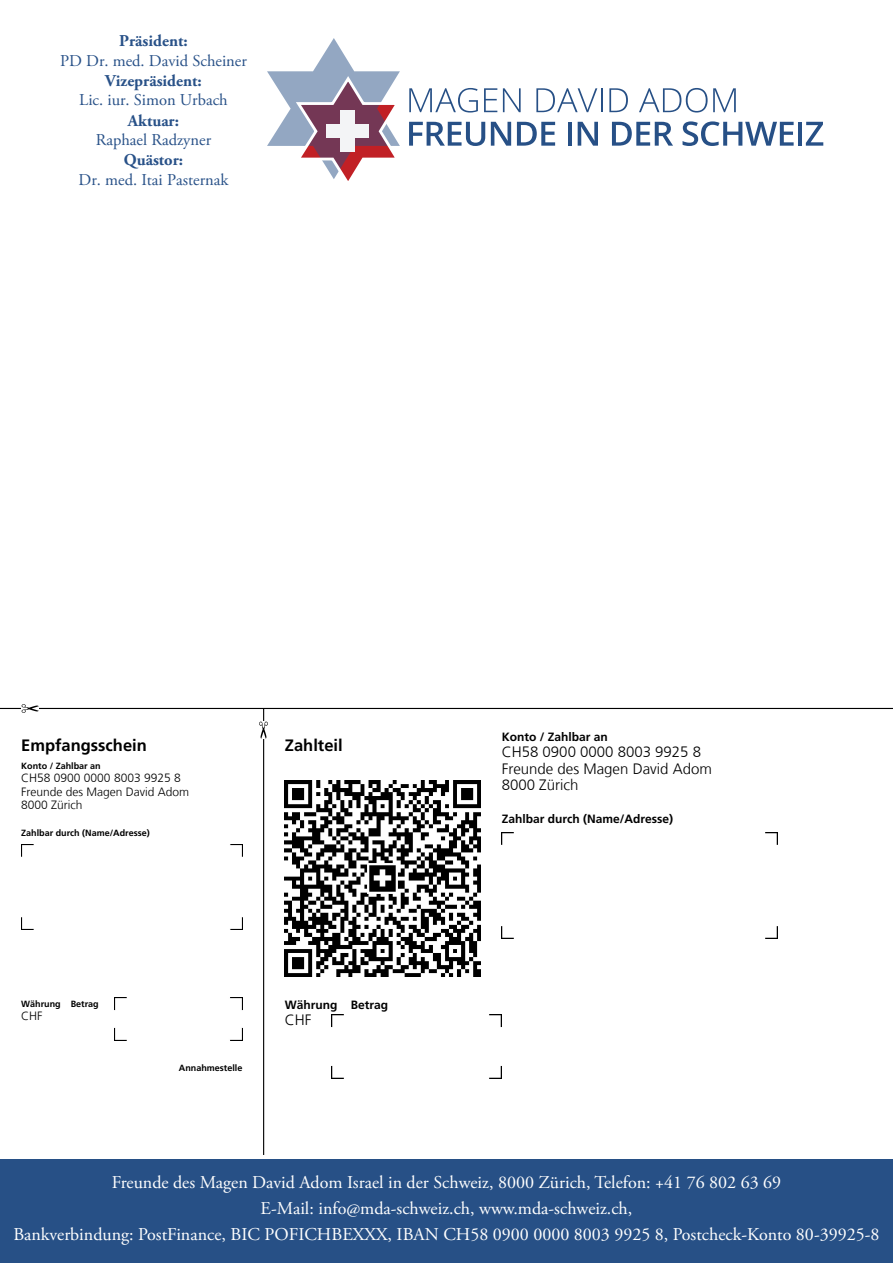
<style>
.page{position:relative;width:893px;height:1263px;background:#fff}
.page>*{position:absolute;margin:0;border:0;box-sizing:border-box;transform-origin:0 0}
.t1{font:18px/26.1px "Adobe Garamond Pro";color:#fff;text-align:center}
.t2{font:16.5px "Adobe Garamond Pro";color:#285188}
.t3{font:700 16.5px "Adobe Garamond Pro";color:#285188}
.t4{font:700 16.5px "Frutiger";color:#000}
.t5{font:300 15px/16.5px "Frutiger";color:#000}
.t6{font:300 12px/13.5px "Frutiger";color:#000}
.t7{font:700 12px "Frutiger";color:#000}
.t8{font:700 9px "Frutiger";color:#000}
</style>
<div class="page">
<svg style="left:267px;top:38px;width:133px;height:143px"></svg>
<div style="left:341px;top:111px;width:14px;height:41px;background:#f3f4f6"></div>
<div style="left:327px;top:124px;width:42px;height:14px;background:#f3f4f6"></div>
<svg style="left:409px;top:88px;width:69px;height:25px"></svg>
<svg style="left:484px;top:88px;width:13px;height:24px"></svg>
<svg style="left:503px;top:88px;width:18px;height:24px"></svg>
<svg style="left:536px;top:88px;width:66px;height:24px"></svg>
<svg style="left:609px;top:88px;width:19px;height:24px"></svg>
<svg style="left:639px;top:88px;width:97px;height:25px"></svg>
<svg style="left:409px;top:122px;width:76px;height:24px"></svg>
<svg style="left:491px;top:122px;width:20px;height:24px"></svg>
<svg style="left:517px;top:122px;width:38px;height:24px"></svg>
<hr style="left:568px;top:122px;width:4px;height:24px;background:#275086">
<svg style="left:578px;top:122px;width:20px;height:24px"></svg>
<svg style="left:612px;top:122px;width:61px;height:24px"></svg>
<svg style="left:682px;top:121px;width:112px;height:25px"></svg>
<hr style="left:798px;top:122px;width:4px;height:24px;background:#275086">
<svg style="left:806px;top:122px;width:17px;height:24px"></svg>
<div style="left:0;top:1159px;width:893px;height:104px;background:#275086"></div>
<img style="left:21px;top:844px;width:222px;height:85px">
<img style="left:115px;top:998px;width:128px;height:42px">
<img style="left:285px;top:781px;width:195px;height:195px">
<img style="left:332px;top:1015px;width:170px;height:63px">
<img style="left:502px;top:832px;width:276px;height:106px">
<hr style="left:263px;top:708px;width:1px;height:447px;background:#000">
<hr style="left:0;top:708px;width:893px;height:1px;background:#000">
<img style="left:21px;top:704px;width:17px;height:9px">
<img style="left:259px;top:721px;width:9px;height:17px">
<p class="t3" style="left:119px;top:31px;width:70px">Präsident:</p>
<p class="t2" style="left:60px;top:50px;width:188px">PD Dr. med. David Scheiner</p>
<p class="t3" style="left:105px;top:71px;width:98px">Vizepräsident:</p>
<p class="t2" style="left:79px;top:90px;width:150px">Lic. iur. Simon Urbach</p>
<p class="t3" style="left:128px;top:111px;width:53px">Aktuar:</p>
<p class="t2" style="left:96px;top:130px;width:117px">Raphael Radzyner</p>
<p class="t3" style="left:124px;top:150px;width:61px">Quästor:</p>
<p class="t2" style="left:79px;top:170px;width:151px">Dr. med. Itai Pasternak</p>
<p class="t4" style="left:21px;top:739px;width:127px">Empfangsschein</p>
<p class="t8" style="left:21px;top:762px;width:81px">Konto / Zahlbar an</p>
<p class="t6" style="left:21px;top:772px;width:170px">CH58 0900 0000 8003 9925 8<br>Freunde des Magen David Adom<br>8000 Zürich</p>
<p class="t8" style="left:21px;top:829px;width:130px">Zahlbar durch (Name/Adresse)</p>
<p class="t4" style="left:285px;top:739px;width:59px">Zahlteil</p>
<p class="t8" style="left:21px;top:1000px;width:79px">Währung Betrag</p>
<p class="t6" style="left:21px;top:1010px;width:23px">CHF</p>
<p class="t8" style="left:179px;top:1064px;width:65px">Annahmestelle</p>
<p class="t7" style="left:285px;top:1000px;width:105px">Währung Betrag</p>
<p class="t5" style="left:285px;top:1013px;width:28px">CHF</p>
<p class="t7" style="left:502px;top:732px;width:108px">Konto / Zahlbar an</p>
<p class="t5" style="left:502px;top:745px;width:212px">CH58 0900 0000 8003 9925 8<br>Freunde des Magen David Adom<br>8000 Zürich</p>
<p class="t7" style="left:502px;top:814px;width:173px">Zahlbar durch (Name/Adresse)</p>
<p class="t1" style="left:13px;top:1169px;width:867px">Freunde des Magen David Adom Israel in der Schweiz, 8000 Zürich, Telefon: +41 76 802 63 69<br>E-Mail: info@mda-schweiz.ch, www.mda-schweiz.ch,<br>Bankverbindung: PostFinance, BIC POFICHBEXXX, IBAN CH58 0900 0000 8003 9925 8, Postcheck-Konto 80-39925-8</p>
</div>
